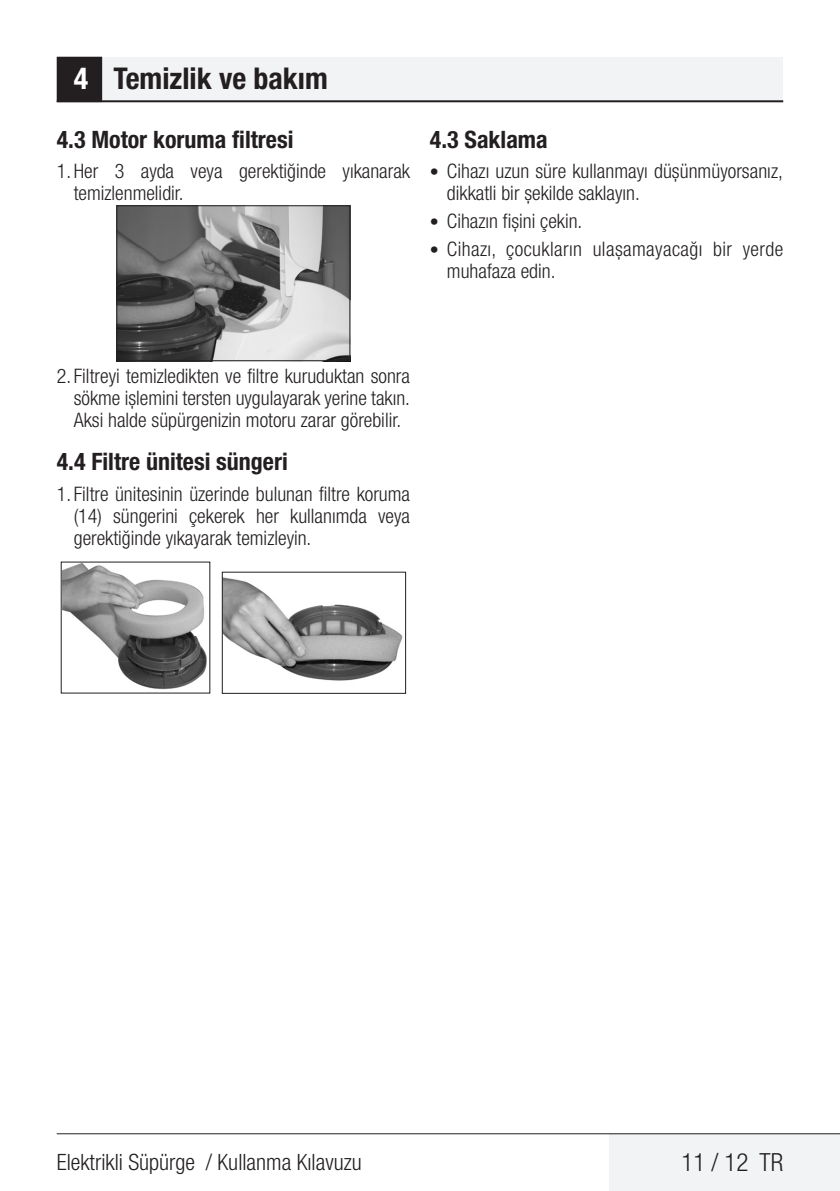
<style>
.page{position:relative;width:840px;height:1191px;background:#fff}
.page>*{position:absolute;margin:0;border:0;box-sizing:border-box;transform-origin:0 0}
.t1{font:700 condensed 30px "Helvetica Neue LT Pro";color:#231f20}
.t2{font:300 condensed 25px "Helvetica Neue LT Pro";color:#231f20}
.t3{font:700 condensed 24px "Helvetica Neue LT Pro";color:#231f20}
.t4{font:300 condensed 22.4px "Helvetica Neue LT Pro";color:#231f20}
.t5{font:300 condensed 20px/22px "Helvetica Neue LT Pro";color:#231f20}
.t6{font:300 condensed 20px/22px "Helvetica Neue LT Pro";letter-spacing:.02em;color:#231f20}
.s1{color:#fff}
.s2{font-weight:700;font-size:18px}
</style>
<div class="page">
<div style="left:57px;top:57px;width:725px;height:45px;background:#f2f3f4"></div>
<hr style="left:57px;top:100px;width:725px;height:2px;background:#231f20">
<div style="left:58px;top:58px;width:43px;height:43px;background:#231f20"></div>
<div style="left:57px;top:57px;width:45px;height:45px;border:2px solid #231f20"></div>
<div style="left:609px;top:1133px;width:230px;height:58px;background:#f2f3f4"></div>
<hr style="left:57px;top:1133px;width:782px;height:1px;background:#231f20">
<img style="left:118px;top:207px;width:230px;height:152px">
<div style="left:116px;top:205px;width:234px;height:156px;border:1px solid #231f20"></div>
<img style="left:62px;top:561px;width:149px;height:133px">
<img style="left:224px;top:577px;width:179px;height:104px">
<div style="left:222px;top:571px;width:184px;height:123px;border:1px solid #231f20"></div>
<h1 class="t1" style="left:74px;top:60px;width:255px"><span class="s1">4</span> Temizlik ve bakım</h1>
<p class="t3" style="left:57px;top:125px;width:238px">4.3 Motor koruma filtresi</p>
<p class="t5" style="left:74px;top:160px;width:337px;text-indent:-17px">1. Her 3 ayda veya gerektiğinde yıkanarak temizlenmelidir.</p>
<p class="t3" style="left:429px;top:125px;width:119px">4.3 Saklama</p>
<p class="t5" style="left:446px;top:160px;width:337px;text-indent:-17px"><span class="s2">•</span> Cihazı uzun süre kullanmayı düşünmüyorsanız, dikkatli bir şekilde saklayın.</p>
<p class="t5" style="left:429px;top:210px;width:154px"><span class="s2">•</span> Cihazın fişini çekin.</p>
<p class="t6" style="left:446px;top:237px;width:337px;text-indent:-17px"><span class="s2">•</span> Cihazı, çocukların ulaşamayacağı bir yerde muhafaza edin.</p>
<p class="t5" style="left:74px;top:365px;width:337px;text-align:justify;text-indent:-17px">2. Filtreyi temizledikten ve filtre kuruduktan sonra sökme işlemini tersten uygulayarak yerine takın.<br>Aksi halde süpürgenizin motoru zarar görebilir.</p>
<p class="t3" style="left:57px;top:447px;width:232px">4.4 Filtre ünitesi süngeri</p>
<p class="t5" style="left:74px;top:482px;width:337px;text-align:justify;text-indent:-17px">1. Filtre ünitesinin üzerinde bulunan filtre koruma (14) süngerini çekerek her kullanımda veya gerektiğinde yıkayarak temizleyin.</p>
<p class="t4" style="left:57px;top:1149px;width:306px">Elektrikli Süpürge / Kullanma Kılavuzu</p>
<p class="t2" style="left:681px;top:1147px;width:103px">11 / 12 TR</p>
</div>
